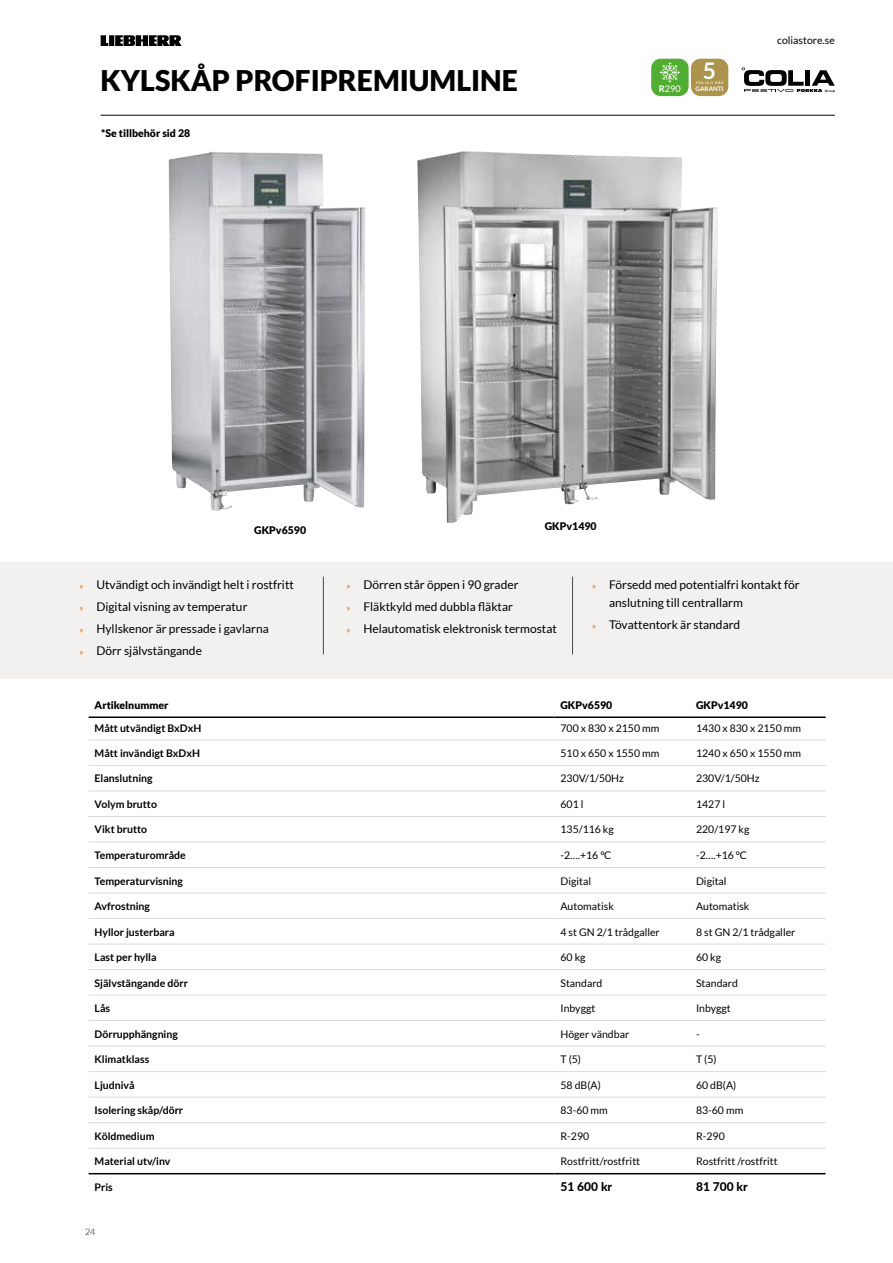
<style>
.page{position:relative;width:893px;height:1263px;background:#fff}
.page>*{position:absolute;margin:0;border:0;box-sizing:border-box;transform-origin:0 0}
.t1{font:900 28.5px "Lato";color:#000}
.t2{font:700 22.95px "Lato";color:#fff}
.t3{font:12px/22.2px "Lato";color:#000}
.t4{font:800 12px "Lato";color:#000}
.t5{font:10.5px "Lato";color:#000}
.t6{font:700 10.5px "Lato";color:#000}
.t7{font:900 10.5px "Lato";color:#000}
.t8{font:9.15px "Lato";color:#fff}
.t9{font:300 9px "Lato";color:#000}
.t10{font:700 6.3px "Lato";color:#fff}
.t11{font:700 3.45px "Lato";letter-spacing:.2em;color:#fff}
.s1{font-weight:700}
.s2{font-size:9px;color:#ee7203}
</style>
<div class="page">
<img style="left:169px;top:152px;width:196px;height:359px">
<hr style="left:89px;top:739px;width:465px;height:1px;background:#dadada">
<hr style="left:554px;top:739px;width:136px;height:1px;background:#dadada">
<hr style="left:690px;top:739px;width:136px;height:1px;background:#dadada">
<hr style="left:89px;top:765px;width:465px;height:1px;background:#dadada">
<hr style="left:554px;top:765px;width:136px;height:1px;background:#dadada">
<hr style="left:690px;top:765px;width:136px;height:1px;background:#dadada">
<hr style="left:89px;top:790px;width:465px;height:1px;background:#dadada">
<hr style="left:554px;top:790px;width:136px;height:1px;background:#dadada">
<hr style="left:690px;top:790px;width:136px;height:1px;background:#dadada">
<hr style="left:89px;top:816px;width:465px;height:1px;background:#dadada">
<hr style="left:554px;top:816px;width:136px;height:1px;background:#dadada">
<hr style="left:690px;top:816px;width:136px;height:1px;background:#dadada">
<hr style="left:89px;top:842px;width:465px;height:1px;background:#dadada">
<hr style="left:554px;top:842px;width:136px;height:1px;background:#dadada">
<hr style="left:690px;top:842px;width:136px;height:1px;background:#dadada">
<hr style="left:89px;top:867px;width:465px;height:1px;background:#dadada">
<hr style="left:554px;top:867px;width:136px;height:1px;background:#dadada">
<hr style="left:690px;top:867px;width:136px;height:1px;background:#dadada">
<hr style="left:89px;top:893px;width:465px;height:1px;background:#dadada">
<hr style="left:554px;top:893px;width:136px;height:1px;background:#dadada">
<hr style="left:690px;top:893px;width:136px;height:1px;background:#dadada">
<hr style="left:89px;top:918px;width:465px;height:1px;background:#dadada">
<hr style="left:554px;top:918px;width:136px;height:1px;background:#dadada">
<hr style="left:690px;top:918px;width:136px;height:1px;background:#dadada">
<hr style="left:89px;top:944px;width:465px;height:1px;background:#dadada">
<hr style="left:554px;top:944px;width:136px;height:1px;background:#dadada">
<hr style="left:690px;top:944px;width:136px;height:1px;background:#dadada">
<hr style="left:89px;top:969px;width:465px;height:1px;background:#dadada">
<hr style="left:554px;top:969px;width:136px;height:1px;background:#dadada">
<hr style="left:690px;top:969px;width:136px;height:1px;background:#dadada">
<hr style="left:89px;top:995px;width:465px;height:1px;background:#dadada">
<hr style="left:554px;top:995px;width:136px;height:1px;background:#dadada">
<hr style="left:690px;top:995px;width:136px;height:1px;background:#dadada">
<hr style="left:89px;top:1020px;width:465px;height:1px;background:#dadada">
<hr style="left:554px;top:1020px;width:136px;height:1px;background:#dadada">
<hr style="left:690px;top:1020px;width:136px;height:1px;background:#dadada">
<hr style="left:89px;top:1046px;width:465px;height:1px;background:#dadada">
<hr style="left:554px;top:1046px;width:136px;height:1px;background:#dadada">
<hr style="left:690px;top:1046px;width:136px;height:1px;background:#dadada">
<hr style="left:89px;top:1071px;width:465px;height:1px;background:#dadada">
<hr style="left:554px;top:1071px;width:136px;height:1px;background:#dadada">
<hr style="left:690px;top:1071px;width:136px;height:1px;background:#dadada">
<hr style="left:89px;top:1097px;width:465px;height:1px;background:#dadada">
<hr style="left:554px;top:1097px;width:136px;height:1px;background:#dadada">
<hr style="left:690px;top:1097px;width:136px;height:1px;background:#dadada">
<hr style="left:89px;top:1122px;width:465px;height:1px;background:#dadada">
<hr style="left:554px;top:1122px;width:136px;height:1px;background:#dadada">
<hr style="left:690px;top:1122px;width:136px;height:1px;background:#dadada">
<hr style="left:89px;top:1148px;width:465px;height:1px;background:#dadada">
<hr style="left:554px;top:1148px;width:136px;height:1px;background:#dadada">
<hr style="left:690px;top:1148px;width:136px;height:1px;background:#dadada">
<hr style="left:89px;top:716px;width:465px;height:2px;background:#000">
<hr style="left:554px;top:716px;width:136px;height:2px;background:#000">
<hr style="left:690px;top:716px;width:136px;height:2px;background:#000">
<hr style="left:89px;top:1173px;width:465px;height:1px;background:#000">
<hr style="left:554px;top:1173px;width:136px;height:1px;background:#000">
<hr style="left:690px;top:1173px;width:136px;height:1px;background:#000">
<div style="left:0;top:563px;width:893px;height:116px;background:#f2f1f0"></div>
<hr style="left:323px;top:577px;width:1px;height:77px;background:#4a4a49">
<hr style="left:572px;top:577px;width:1px;height:77px;background:#4a4a49">
<img style="left:417px;top:151px;width:301px;height:372px">
<hr style="left:101px;top:115px;width:734px;height:1px;background:#000">
<svg style="left:101px;top:35px;width:81px;height:11px"></svg>
<svg style="left:742px;top:67px;width:93px;height:25px"></svg>
<div style="left:651px;top:59px;width:38px;height:37px;background:#52ae32;border-radius:10px"></div>
<svg style="left:660px;top:62px;width:20px;height:21px"></svg>
<div style="left:691px;top:59px;width:37px;height:37px;background:#ac944c;border-radius:10px"></div>
<h1 class="t1" style="left:101px;top:64px;width:419px">KYLSKÅP PROFIPREMIUMLINE</h1>
<p class="t7" style="left:101px;top:127px;width:91px">*Se tillbehör sid 28</p>
<h2 class="t2" style="left:703px;top:57px;width:15px">5</h2>
<p class="t11" style="left:696px;top:81px;width:28px">COLIA 5 ÅRS</p>
<p class="t8" style="left:659px;top:84px;width:23px"><span class="s1">R</span>290</p>
<p class="t10" style="left:696px;top:85px;width:29px">GARANTI</p>
<p class="t5" style="left:777px;top:34px;width:59px">coliastore.se</p>
<p class="t7" style="left:254px;top:524px;width:53px">GKPv6590</p>
<p class="t7" style="left:545px;top:520px;width:53px">GKPv1490</p>
<p class="t3" style="left:79px;top:573px;width:216px"><span class="s2">»</span> Utvändigt och invändigt helt i rostfritt <span class="s2">»</span> Digital visning av temperatur<br><span class="s2">»</span> Hyllskenor är pressade i gavlarna<br><span class="s2">»</span> Dörr självstängande</p>
<p class="t3" style="left:346px;top:573px;width:212px"><span class="s2">»</span> Dörren står öppen i 90 grader<br><span class="s2">»</span> Fläktkyld med dubbla fläktar<br><span class="s2">»</span> Helautomatisk elektronisk termostat</p>
<p class="t3" style="left:609px;top:575px;width:192px;line-height:18px;text-indent:-17px"><span class="s2">»</span> Försedd med potentialfri kontakt för anslutning till centrallarm</p>
<p class="t3" style="left:592px;top:613px;width:150px"><span class="s2">»</span> Tövattentork är standard</p>
<p class="t7" style="left:95px;top:699px;width:76px">Artikelnummer</p>
<p class="t7" style="left:560px;top:699px;width:53px">GKPv6590</p>
<p class="t7" style="left:696px;top:699px;width:53px">GKPv1490</p>
<p class="t6" style="left:95px;top:722px;width:108px">Mått utvändigt BxDxH</p>
<p class="t5" style="left:560px;top:722px;width:100px">700 x 830 x 2150 mm</p>
<p class="t5" style="left:696px;top:722px;width:106px">1430 x 830 x 2150 mm</p>
<p class="t6" style="left:95px;top:747px;width:107px">Mått invändigt BxDxH</p>
<p class="t5" style="left:560px;top:747px;width:100px">510 x 650 x 1550 mm</p>
<p class="t5" style="left:696px;top:747px;width:106px">1240 x 650 x 1550 mm</p>
<p class="t6" style="left:95px;top:773px;width:59px">Elanslutning</p>
<p class="t5" style="left:560px;top:773px;width:65px">230V/1/50Hz</p>
<p class="t5" style="left:696px;top:773px;width:65px">230V/1/50Hz</p>
<p class="t6" style="left:95px;top:798px;width:64px">Volym brutto</p>
<p class="t5" style="left:560px;top:798px;width:24px">601 l</p>
<p class="t5" style="left:696px;top:798px;width:31px">1427 l</p>
<p class="t6" style="left:95px;top:824px;width:54px">Vikt brutto</p>
<p class="t5" style="left:560px;top:824px;width:55px">135/116 kg</p>
<p class="t5" style="left:696px;top:824px;width:55px">220/197 kg</p>
<p class="t6" style="left:95px;top:849px;width:93px">Temperaturområde</p>
<p class="t5" style="left:560px;top:849px;width:53px">-2….+16 °C</p>
<p class="t5" style="left:696px;top:849px;width:53px">-2….+16 °C</p>
<p class="t6" style="left:95px;top:875px;width:90px">Temperaturvisning</p>
<p class="t5" style="left:560px;top:875px;width:32px">Digital</p>
<p class="t5" style="left:696px;top:875px;width:32px">Digital</p>
<p class="t6" style="left:95px;top:900px;width:57px">Avfrostning</p>
<p class="t5" style="left:560px;top:900px;width:55px">Automatisk</p>
<p class="t5" style="left:696px;top:900px;width:55px">Automatisk</p>
<p class="t6" style="left:95px;top:926px;width:81px">Hyllor justerbara</p>
<p class="t5" style="left:560px;top:926px;width:101px">4 st GN 2/1 trådgaller</p>
<p class="t5" style="left:696px;top:926px;width:101px">8 st GN 2/1 trådgaller</p>
<p class="t6" style="left:95px;top:951px;width:64px">Last per hylla</p>
<p class="t5" style="left:560px;top:951px;width:27px">60 kg</p>
<p class="t5" style="left:696px;top:951px;width:27px">60 kg</p>
<p class="t6" style="left:95px;top:977px;width:95px">Självstängande dörr</p>
<p class="t5" style="left:560px;top:977px;width:43px">Standard</p>
<p class="t5" style="left:696px;top:977px;width:43px">Standard</p>
<p class="t6" style="left:95px;top:1002px;width:17px">Lås</p>
<p class="t5" style="left:560px;top:1002px;width:36px">Inbyggt</p>
<p class="t5" style="left:696px;top:1002px;width:36px">Inbyggt</p>
<p class="t6" style="left:95px;top:1028px;width:85px">Dörrupphängning</p>
<p class="t5" style="left:560px;top:1028px;width:70px">Höger vändbar</p>
<p class="t5" style="left:696px;top:1028px;width:5px">-</p>
<p class="t6" style="left:95px;top:1053px;width:56px">Klimatklass</p>
<p class="t5" style="left:560px;top:1053px;width:22px">T (5)</p>
<p class="t5" style="left:696px;top:1053px;width:22px">T (5)</p>
<p class="t6" style="left:95px;top:1079px;width:42px">Ljudnivå</p>
<p class="t5" style="left:560px;top:1079px;width:42px">58 dB(A)</p>
<p class="t5" style="left:696px;top:1079px;width:42px">60 dB(A)</p>
<p class="t6" style="left:95px;top:1104px;width:90px">Isolering skåp/dörr</p>
<p class="t5" style="left:560px;top:1104px;width:49px">83-60 mm</p>
<p class="t5" style="left:696px;top:1104px;width:49px">83-60 mm</p>
<p class="t6" style="left:95px;top:1130px;width:61px">Köldmedium</p>
<p class="t5" style="left:560px;top:1130px;width:30px">R-290</p>
<p class="t5" style="left:696px;top:1130px;width:30px">R-290</p>
<p class="t6" style="left:95px;top:1155px;width:77px">Material utv/inv</p>
<p class="t5" style="left:560px;top:1155px;width:81px">Rostfritt/rostfritt</p>
<p class="t5" style="left:696px;top:1155px;width:83px">Rostfritt /rostfritt</p>
<p class="t6" style="left:95px;top:1181px;width:20px">Pris</p>
<p class="t4" style="left:560px;top:1178px;width:53px">51 600 kr</p>
<p class="t4" style="left:696px;top:1178px;width:53px">81 700 kr</p>
<p class="t9" style="left:85px;top:1227px;width:12px">24</p>
</div>
